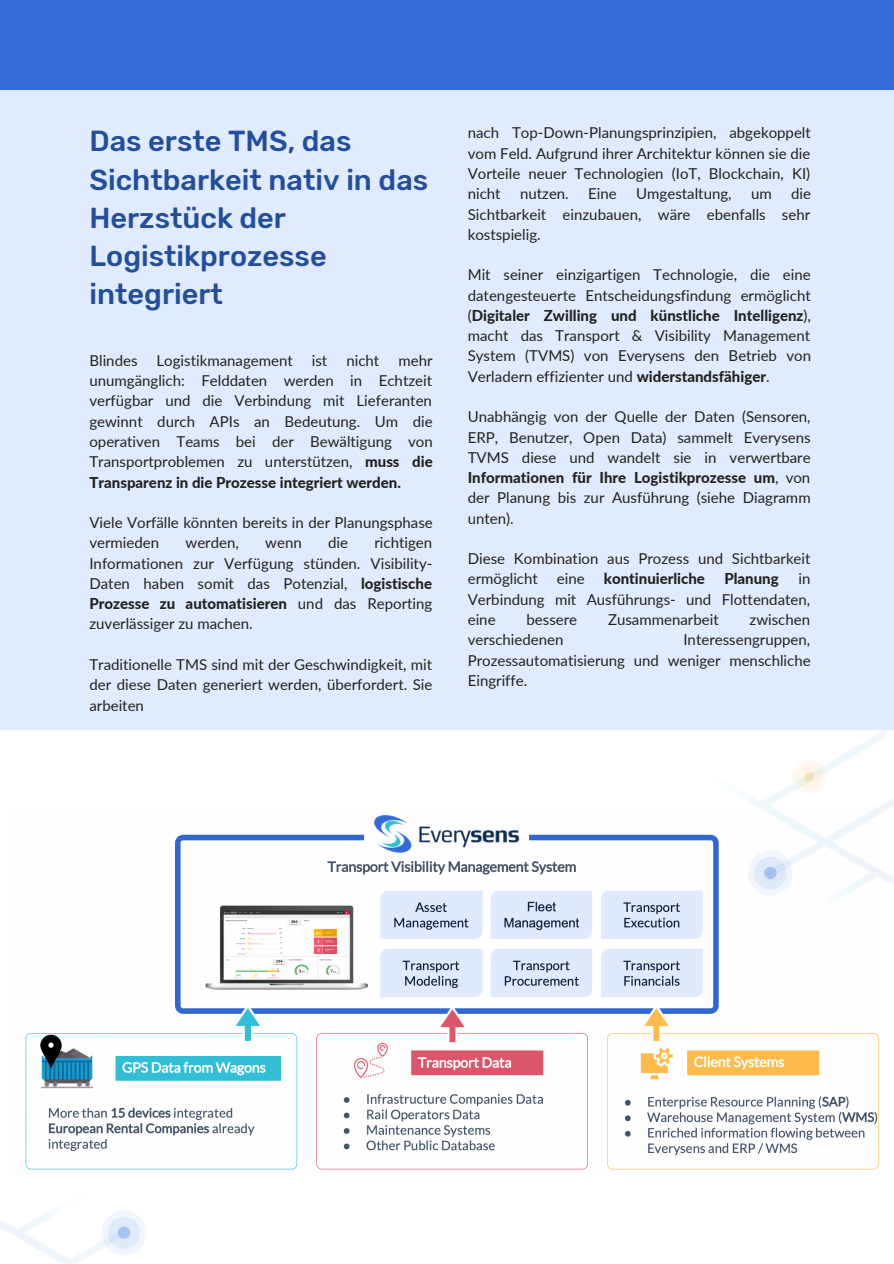
<style>
.page{position:relative;width:894px;height:1264px;background:#fff}
.page>*{position:absolute;margin:0;border:0;box-sizing:border-box;transform-origin:0 0}
.t1{font:500 28.8px/38.2px "Rubik";color:#234e9d}
.t2{font:15px/20.2px "Lato";color:#222220;text-align:justify}
.t3{font:800 15px "Lato";color:#222220}
.s1{font-weight:800}
</style>
<div class="page">
<div style="left:0;top:0;width:893px;height:1263px;background:#e0ebff"></div>
<div style="left:0;top:730px;width:893px;height:533px;background:#fff"></div>
<img style="left:25px;top:814px;width:854px;height:356px">
<img style="left:0;top:1209px;width:146px;height:54px">
<img style="left:696px;top:730px;width:197px;height:182px">
<div style="left:0;top:0;width:893px;height:90px;background:#336cd7"></div>
<p class="t1" style="left:89px;top:122px;width:340px">Das erste TMS, das<br>Sichtbarkeit nativ in das<br>Herzstück der<br>Logistikprozesse integriert</p>
<p class="t2" style="left:89px;top:350px;width:345px;text-indent:309px">mehr unumgänglich: Felddaten werden in Echtzeit verfügbar und die Verbindung mit Lieferanten gewinnt durch APIs an Bedeutung. Um die operativen Teams bei der Bewältigung von Transportproblemen zu unterstützen, <span class="s1">muss die Transparenz in die Prozesse integriert werden.</span></p>
<p class="t2" style="left:89px;top:512px;width:345px">Viele Vorfälle könnten bereits in der Planungsphase vermieden</p>
<p class="t2" style="left:89px;top:350px;width:50px">Blindes</p>
<p class="t2" style="left:156px;top:350px;width:138px">Logistikmanagement</p>
<p class="t2" style="left:312px;top:350px;width:17px">ist</p>
<p class="t2" style="left:346px;top:350px;width:34px">nicht</p>
<p class="t2" style="left:89px;top:532px;width:344px;text-indent:285px">richtigen Informationen zur Verfügung stünden. Visibility-Daten haben somit das Potenzial, <span class="s1">logistische Prozesse zu automatisieren</span> und das Reporting zuverlässiger zu machen.</p>
<p class="t2" style="left:89px;top:654px;width:344px">Traditionelle TMS sind mit der Geschwindigkeit, mit der diese Daten generiert werden, überfordert. Sie arbeiten</p>
<p class="t2" style="left:185px;top:532px;width:55px">werden,</p>
<p class="t2" style="left:265px;top:532px;width:38px">wenn</p>
<p class="t2" style="left:328px;top:532px;width:21px">die</p>
<p class="t2" style="left:467px;top:122px;width:344px">nach Top-Down-Planungsprinzipien, abgekoppelt vom Feld. Aufgrund ihrer Architektur können sie die Vorteile neuer Technologien (IoT, Blockchain, KI) nicht</p>
<p class="t2" style="left:467px;top:183px;width:345px;text-indent:323px">die Sichtbarkeit einzubauen, wäre ebenfalls sehr kostspielig.</p>
<p class="t2" style="left:467px;top:264px;width:345px">Mit seiner einzigartigen Technologie, die eine datengesteuerte Entscheidungsfindung ermöglicht (<span class="s1">Digitaler Zwilling und künstliche Intelligenz</span>), macht das Transport &amp; Visibility Management System (TVMS) von Everysens den Betrieb von Verladern effizienter und <span class="s1">widerstandsfähiger</span>.</p>
<p class="t2" style="left:467px;top:406px;width:344px">Unabhängig von der Quelle der Daten (Sensoren, ERP, Benutzer, Open Data) sammelt Everysens TVMS diese und wandelt sie in verwertbare <span class="s1">Informationen für Ihre Logistikprozesse um</span>, von der Planung bis zur Ausführung (siehe Diagramm unten).</p>
<p class="t2" style="left:467px;top:548px;width:344px">Diese Kombination aus Prozess und Sichtbarkeit ermöglicht</p>
<p class="t2" style="left:520px;top:183px;width:50px">nutzen.</p>
<p class="t2" style="left:588px;top:183px;width:30px">Eine</p>
<p class="t2" style="left:636px;top:183px;width:97px">Umgestaltung,</p>
<p class="t2" style="left:750px;top:183px;width:22px">um</p>
<p class="t2" style="left:557px;top:568px;width:29px">eine</p>
<p class="t3" style="left:603px;top:569px;width:103px">kontinuierliche</p>
<p class="t3" style="left:724px;top:569px;width:56px">Planung</p>
<p class="t2" style="left:467px;top:568px;width:344px;text-indent:330px">in Verbindung mit Ausführungs- und Flottendaten, eine</p>
<p class="t2" style="left:526px;top:609px;width:52px">bessere</p>
<p class="t2" style="left:608px;top:609px;width:112px">Zusammenarbeit</p>
<p class="t2" style="left:749px;top:609px;width:62px">zwischen</p>
<p class="t2" style="left:467px;top:629px;width:97px">verschiedenen</p>
<p class="t2" style="left:467px;top:629px;width:344px;text-indent:216px">Interessengruppen, Prozessautomatisierung und weniger menschliche Eingriffe.</p>
</div>
